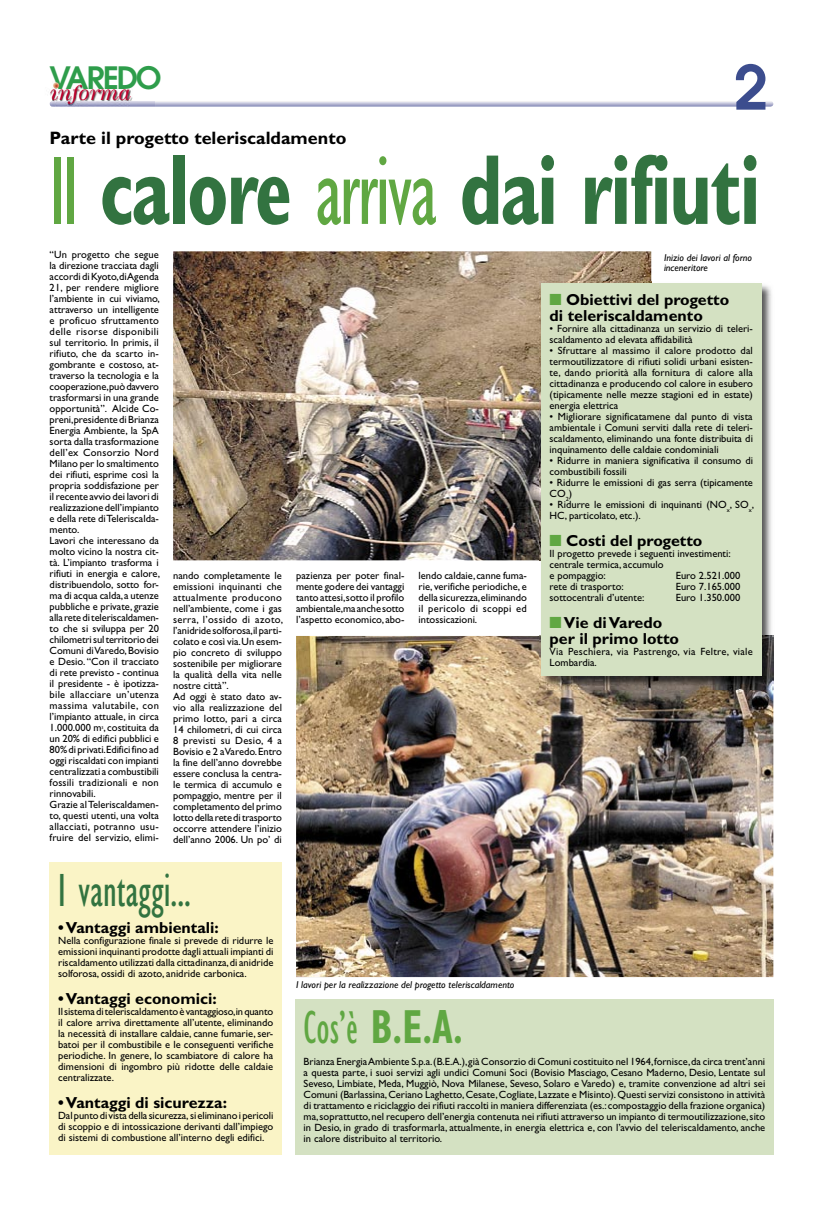
<style>
.page{position:relative;width:823px;height:1219px;background:#fff}
.page>*{position:absolute;margin:0;border:0;box-sizing:border-box;transform-origin:0 0}
.t1{font:700 condensed 100px "Gill Sans";letter-spacing:-.025em;color:#327340;scale:.8 1}
.t2{font:600 60.6px "Avant Garde";color:#3c4d8e}
.t3{font:condensed 48px "Gill Sans";color:#327340;scale:.8 1}
.t4{font:700 condensed 48px "Gill Sans";color:#60a742;scale:.8 1}
.t5{font:600 30.6px "Avant Garde";letter-spacing:-.075em;color:#2e9d4b}
.t6{font:italic 22.1px "Century";letter-spacing:-.01em;color:#bd002b}
.t7{font:700 18px "Gill Sans";color:#000}
.t8{font:700 16px/16px "Gill Sans";color:#000}
.t9{font:10.5px/11px "Gill Sans";color:#000;text-align:justify}
.t10{font:10.5px/11px "Gill Sans";letter-spacing:.025em;color:#000}
.t11{font:italic 10px/10px "Gill Sans";color:#000}
.t12{font:4.1px "Gill Sans";color:#000}
.s1{font-weight:400;color:#60a742}
.s2{color:#60a742}
.s3{font-weight:400}
</style>
<div class="page">
<svg style="left:155px;top:101px;width:617px;height:6px"></svg>
<img style="left:49px;top:85px;width:84px;height:20px">
<img style="left:50px;top:101px;width:105px;height:6px">
<svg style="left:53px;top:82px;width:6px;height:7px"></svg>
<div style="left:50px;top:862px;width:232px;height:293px;background:#faf4c6"></div>
<img style="left:173px;top:251px;width:478px;height:309px">
<img style="left:296px;top:636px;width:476px;height:341px">
<img style="left:539px;top:282px;width:234px;height:407px">
<img style="left:539px;top:636px;width:233px;height:53px">
<div style="left:540px;top:283px;width:221px;height:393px;background:#d4e1c2"></div>
<div style="left:295px;top:999px;width:478px;height:156px;background:#d4e1c2"></div>
<h3 class="t5" style="left:50px;top:58px;width:113px">VAREDO</h3>
<h3 class="t6" style="left:50px;top:80px;width:83px">informa</h3>
<h2 class="t2" style="left:733px;top:48px;width:35px">2</h2>
<h3 class="t7" style="left:50px;top:127px;width:298px">Parte il progetto teleriscaldamento</h3>
<h1 class="t1" style="left:50px;top:130px;width:889px"><span class="s1">Il</span> calore <span class="s1">arriva</span> dai rifiuti</h1>
<p class="t9" style="left:50px;top:249px;width:112px;text-align:left">“Un progetto che segue la direzione tracciata dagli accordi di Kyoto,di Agenda<br>21, per rendere migliore l’ambiente in cui viviamo, attraverso un intelligente e proficuo sfruttamento delle risorse disponibili sul territorio. In primis, il rifiuto, che da scarto in&shy;gombrante e costoso, at&shy;traverso la tecnologia e la cooperazione,può davvero trasformarsi in una grande opportunità”. Alcide Co&shy;preni,presidente di Brianza<br>Energia Ambiente, la SpA sorta dalla trasformazione dell’ex Consorzio Nord<br>Milano per lo smaltimento dei rifiuti, esprime così la propria soddisfazione per il recente avvio dei lavori di realizzazione dell’impianto e della rete di Teleriscalda&shy;mento.<br>Lavori che interessano da molto vicino la nostra cit&shy;tà. L’impianto trasforma i rifiuti in energia e calore, distribuendolo, sotto for&shy;ma di acqua calda, a utenze pubbliche e private, grazie alla rete di teleriscaldamen&shy;to che si sviluppa per 20 chilometri sul territorio dei<br>Comuni di Varedo, Bovisio e Desio. “Con il tracciato di rete previsto - continua il presidente - è ipotizza&shy;bile allacciare un’utenza massima valutabile, con l’impianto attuale, in circa<br>1.000.000 m , costituita da</p>
<p class="t12" style="left:101px;top:725px;width:4px">3</p>
<p class="t9" style="left:50px;top:733px;width:111px;text-align:left">un 20% di edifici pubblici e<br>80% di privati.Edifici fino ad oggi riscaldati con impianti centralizzati a combustibili fossili tradizionali e non rinnovabili.<br>Grazie al Teleriscaldamen&shy;to, questi utenti, una volta allacciati, potranno usu&shy;fruire del servizio, elimi-</p>
<p class="t9" style="left:173px;top:570px;width:111px;text-align:left">nando completamente le emissioni inquinanti che attualmente producono nell’ambiente, come i gas serra, l’ossido di azoto, l’anidride solforosa,il parti&shy;colato e così via. Un esem&shy;pio concreto di sviluppo sostenibile per migliorare la qualità della vita nelle nostre città”.<br>Ad oggi è stato dato av&shy;vio alla realizzazione del primo lotto, pari a circa<br>14 chilometri, di cui circa<br>8 previsti su Desio, 4 a<br>Bovisio e 2 a Varedo. Entro la fine dell’anno dovrebbe essere conclusa la centra&shy;le termica di accumulo e pompaggio, mentre per il completamento del primo lotto della rete di trasporto occorre attendere l’inizio dell’anno 2006. Un po’ di</p>
<h3 class="t3" style="left:58px;top:864px;width:167px">I vantaggi...</h3>
<h3 class="t8" style="left:58px;top:920px;width:162px">• Vantaggi ambientali:</h3>
<p class="t9" style="left:58px;top:935px;width:216px">Nella configurazione finale si prevede di ridurre le emissioni inquinanti prodotte dagli attuali impianti di riscaldamento utilizzati dalla cittadinanza, di anidride solforosa, ossidi di azoto, anidride carbonica.</p>
<h3 class="t8" style="left:58px;top:991px;width:160px">• Vantaggi economici:</h3>
<p class="t9" style="left:58px;top:1006px;width:216px">Il sistema di teleriscaldamento è vantaggioso,in quanto il calore arriva direttamente all’utente, eliminando la necessità di installare caldaie, canne fumarie, ser&shy;batoi per il combustibile e le conseguenti verifiche periodiche. In genere, lo scambiatore di calore ha dimensioni di ingombro più ridotte delle caldaie centralizzate.</p>
<h3 class="t8" style="left:58px;top:1095px;width:170px">• Vantaggi di sicurezza:</h3>
<p class="t9" style="left:58px;top:1110px;width:216px">Dal punto di vista della sicurezza, si eliminano i pericoli di scoppio e di intossicazione derivanti dall’impiego di sistemi di combustione all’interno degli edifici.</p>
<p class="t9" style="left:296px;top:570px;width:110px">pazienza per poter final&shy;mente godere dei vantaggi tanto attesi,sotto il profilo ambientale,ma anche sotto l’aspetto economico, abo-</p>
<p class="t9" style="left:418px;top:570px;width:110px">lendo caldaie, canne fuma&shy;rie, verifiche periodiche, e della sicurezza,eliminando il pericolo di scoppi ed intossicazioni.</p>
<p class="t11" style="left:663px;top:252px;width:89px">Inizio dei lavori al forno inceneritore</p>
<h3 class="t8" style="left:549px;top:292px;width:181px"><span class="s2">■</span> Obiettivi del progetto di teleriscaldamento</h3>
<p class="t9" style="left:549px;top:323px;width:205px">• Fornire alla cittadinanza un servizio di teleri&shy;scaldamento ad elevata affidabilità</p>
<p class="t9" style="left:549px;top:345px;width:205px">• Sfruttare al massimo il calore prodotto dal termoutilizzatore di rifiuti solidi urbani esisten&shy;te, dando priorità alla fornitura di calore alla cittadinanza e producendo col calore in esubero (tipicamente nelle mezze stagioni ed in estate) energia elettrica</p>
<p class="t9" style="left:549px;top:411px;width:205px">• Migliorare significatamene dal punto di vista ambientale i Comuni serviti dalla rete di teleri&shy;scaldamento, eliminando una fonte distribuita di inquinamento delle caldaie condominiali</p>
<p class="t9" style="left:549px;top:455px;width:205px">• Ridurre in maniera significativa il consumo di combustibili fossili</p>
<p class="t9" style="left:549px;top:477px;width:205px">• Ridurre le emissioni di gas serra (tipicamente<br>CO<sub>2</sub>)</p>
<p class="t9" style="left:549px;top:499px;width:206px">• Ridurre le emissioni di inquinanti (NO<sub>x</sub>, SO<sub>x</sub>,<br>HC, particolato, etc.).</p>
<h3 class="t8" style="left:549px;top:533px;width:154px"><span class="s2">■</span> Costi del progetto</h3>
<p class="t9" style="left:549px;top:548px;width:182px;text-align:left">Il progetto prevede i seguenti investimenti: centrale termica, accumulo<br>e pompaggio:</p>
<p class="t9" style="left:675px;top:570px;width:66px">Euro 2.521.000</p>
<p class="t9" style="left:549px;top:581px;width:76px">rete di trasporto:</p>
<p class="t9" style="left:675px;top:581px;width:66px">Euro 7.165.000</p>
<p class="t9" style="left:549px;top:592px;width:96px">sottocentrali d’utente:</p>
<p class="t9" style="left:675px;top:592px;width:66px">Euro 1.350.000</p>
<h3 class="t8" style="left:549px;top:615px;width:131px"><span class="s2">■</span> Vie di Varedo per il primo lotto</h3>
<p class="t10" style="left:549px;top:646px;width:204px">Via Peschiera, via Pastrengo, via Feltre, viale<br>Lombardia.</p>
<p class="t11" style="left:296px;top:980px;width:220px">I lavori per la realizzazione del progetto teleriscaldamento</p>
<h3 class="t4" style="left:303px;top:998px;width:201px"><span class="s3">Cos’è</span> B.E.A.</h3>
<p class="t9" style="left:303px;top:1056px;width:463px">Brianza Energia Ambiente S.p.a. (B.E.A.), già Consorzio di Comuni costituito nel 1964, fornisce, da circa trent’anni a questa parte, i suoi servizi agli undici Comuni Soci (Bovisio Masciago, Cesano Maderno, Desio, Lentate sul Seveso, Limbiate, Meda, Muggiò, Nova Milanese, Seveso, Solaro e Varedo) e, tramite convenzione ad altri sei Comuni (Barlassina, Ceriano Laghetto, Cesate, Cogliate, Lazzate e Misinto). Questi servizi consistono in attività di trattamento e riciclaggio dei rifiuti raccolti in maniera differenziata (es.: compostaggio della frazione organica) ma, soprattutto, nel recupero dell’energia contenuta nei rifiuti attraverso un impianto di termoutilizzazione, sito in Desio, in grado di trasformarla, attualmente, in energia elettrica e, con l’avvio del teleriscaldamento, anche in calore distribuito al territorio.</p>
</div>
